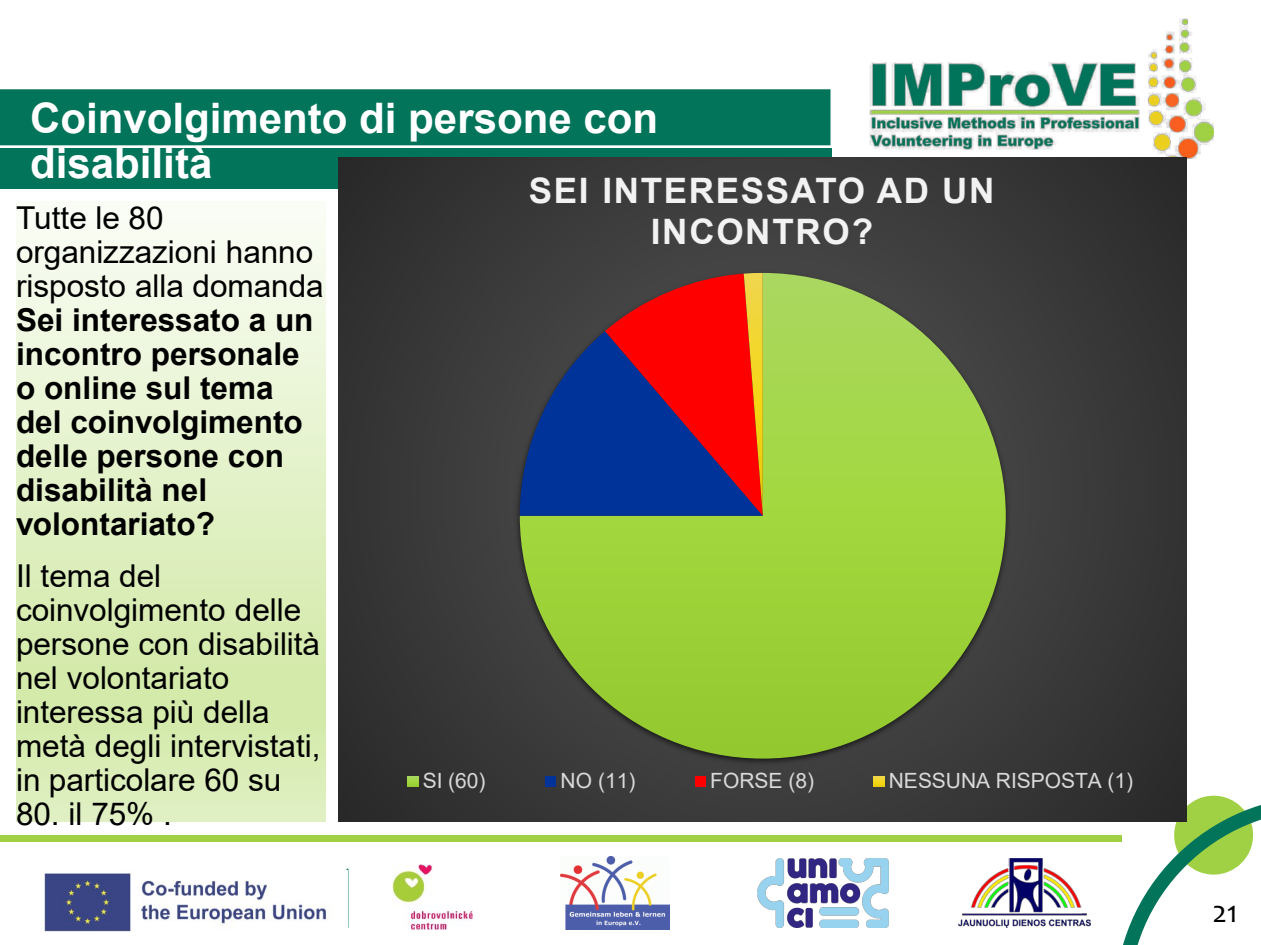
<style>
.page{position:relative;width:1261px;height:945px;background:#fff}
.page>*{position:absolute;margin:0;border:0;box-sizing:border-box;transform-origin:0 0}
.t1{font:700 42px/45.3px "Arial";color:#fff}
.t2{font:700 35px/40.2px "Arial";letter-spacing:.045em;color:#f2f2f2;text-align:center}
.t3{font:31.5px/33.9px "Arial";color:#000}
.t4{font:700 31.5px/33.9px "Arial";color:#000}
.t5{font:31.5px "Candara";color:#000}
.t6{font:21px "Arial";color:#d9d9d9}
</style>
<div class="page">
<hr style="left:346px;top:869px;width:2px;height:59px;background:#01745a">
<img style="left:869px;top:18px;width:343px;height:160px">
<img style="left:392px;top:865px;width:80px;height:64px">
<img style="left:560px;top:856px;width:109px;height:73px">
<img style="left:958px;top:858px;width:132px;height:69px">
<img style="left:44px;top:870px;width:303px;height:62px">
<img style="left:757px;top:858px;width:131px;height:69px">
<div style="left:0;top:89px;width:830px;height:56px;background:#01745a;border:2px solid #01745a"></div>
<div style="left:0;top:835px;width:1121px;height:6px;background:#a0d144"></div>
<svg style="left:1114px;top:796px;width:146px;height:149px"></svg>
<div style="left:0;top:148px;width:831px;height:41px;background:#01745a"></div>
<svg style="left:16px;top:215px;width:309px;height:607px;background:#e3f1c8"></svg>
<div style="left:339px;top:157px;width:847px;height:665px;background:#373737"></div>
<img style="left:511px;top:267px;width:502px;height:494px">
<div style="left:511px;top:326px;width:8px;height:200px;background:#414141"></div>
<img style="left:735px;top:267px;width:35px;height:6px">
<svg style="left:519px;top:273px;width:486px;height:486px"></svg>
<svg style="left:519px;top:273px;width:243px;height:243px"></svg>
<svg style="left:407px;top:776px;width:11px;height:11px"></svg>
<div style="left:545px;top:776px;width:11px;height:11px;background:#039"></div>
<div style="left:694px;top:776px;width:11px;height:11px;background:#f00"></div>
<svg style="left:873px;top:776px;width:10px;height:11px"></svg>
<h1 class="t1" style="left:30px;top:99px;width:629px">Coinvolgimento di persone con disabilità</h1>
<p class="t2" style="left:528px;top:174px;width:467px">SEI INTERESSATO AD UN<br>INCONTRO?</p>
<p class="t3" style="left:16px;top:204px;width:309px">Tutte le 80 organizzazioni hanno risposto alla domanda</p>
<p class="t4" style="left:16px;top:306px;width:299px">Sei interessato a un incontro personale o online sul tema del coinvolgimento delle persone con disabilità nel volontariato?</p>
<p class="t3" style="left:16px;top:561px;width:306px">Il tema del coinvolgimento delle persone con disabilità nel volontariato interessa più della metà degli intervistati, in particolare 60 su</p>
<p class="t3" style="left:16px;top:800px;width:157px">80. il 75% .</p>
<p class="t6" style="left:423px;top:773px;width:64px">SI (60)</p>
<p class="t6" style="left:560px;top:773px;width:76px">NO (11)</p>
<p class="t6" style="left:710px;top:773px;width:105px">FORSE (8)</p>
<p class="t6" style="left:888px;top:773px;width:246px">NESSUNA RISPOSTA (1)</p>
<p class="t5" style="left:1212px;top:899px;width:27px">21</p>
</div>
